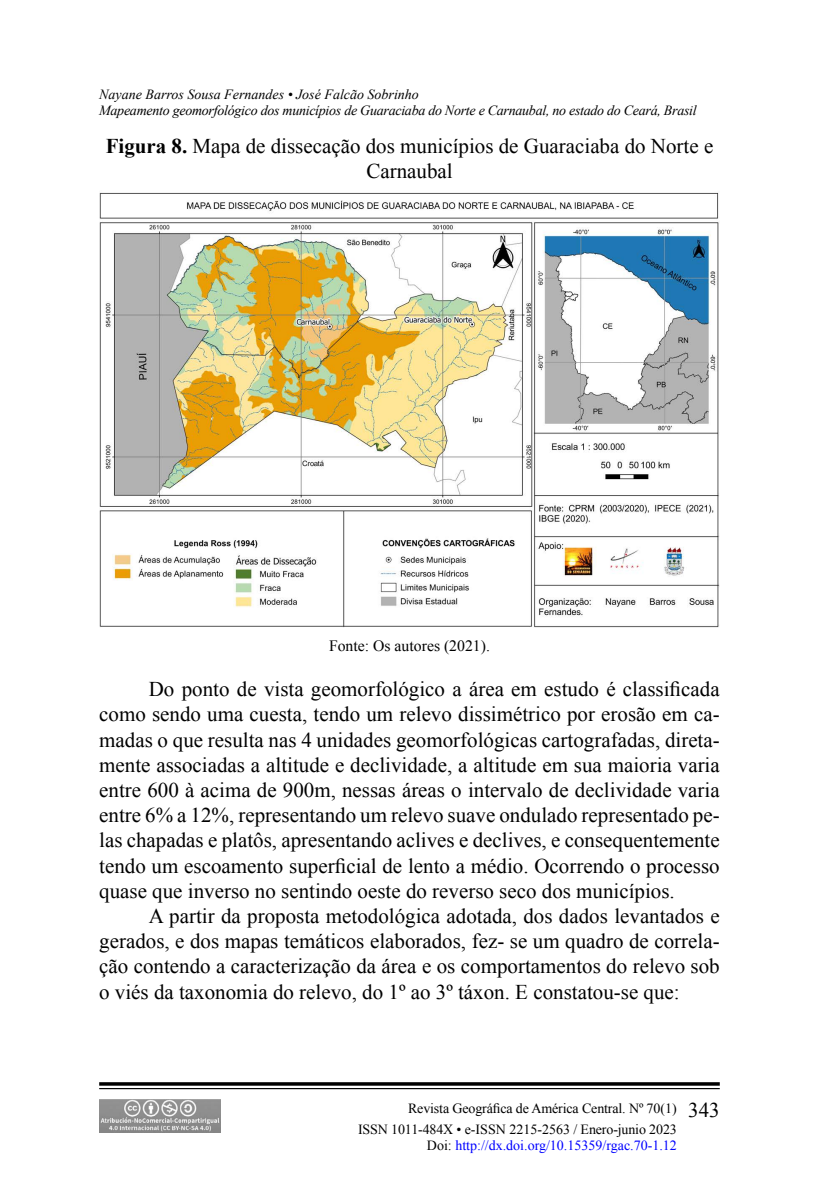
<style>
.page{position:relative;width:819px;height:1197px;background:#fff}
.page>*{position:absolute;margin:0;border:0;box-sizing:border-box;transform-origin:0 0}
.t1{font:21px/25.2px "Times New Roman";color:#000;text-align:justify}
.t2{font:15.75px "Times New Roman";color:#000}
.t3{font:italic 14px/16.8px "Times New Roman";letter-spacing:-.02em;color:#000}
.t4{font:14px/21px "Times New Roman";letter-spacing:-.01em;color:#000}
.t5{font:14px "Times New Roman";color:#00f}
.s1{font-weight:700}
.s2{font-size:21px}
.s3{color:#000}
</style>
<div class="page">
<svg style="left:99px;top:1082px;width:621px;height:4px"></svg>
<hr style="left:99px;top:1088px;width:621px;height:1px;background:#000">
<img style="left:99px;top:1099px;width:121px;height:34px">
<img style="left:99px;top:192px;width:621px;height:435px">
<p class="t3" style="left:99px;top:85px;width:599px">Nayane Barros Sousa Fernandes • José Falcão Sobrinho<br>Mapeamento geomorfológico dos municípios de Guaraciaba do Norte e Carnaubal, no estado do Ceará, Brasil</p>
<p class="t1" style="left:106px;top:133px;width:609px;text-align:center"><span class="s1">Figura 8.</span> Mapa de dissecação dos municípios de Guaraciaba do Norte e<br>Carnaubal</p>
<p class="t2" style="left:329px;top:635px;width:162px">Fonte: Os autores (2021).</p>
<p class="t1" style="left:99px;top:676px;width:622px;text-indent:50px">Do ponto de vista geomorfológico a área em estudo é classificada como sendo uma cuesta, tendo um relevo dissimétrico por erosão em ca&shy;madas o que resulta nas 4 unidades geomorfológicas cartografadas, direta&shy;mente associadas a altitude e declividade, a altitude em sua maioria varia entre 600 à acima de 900m, nessas áreas o intervalo de declividade varia entre 6% a 12%, representando um relevo suave ondulado representado pe&shy;las chapadas e platôs, apresentando aclives e declives, e consequentemente tendo um escoamento superficial de lento a médio. Ocorrendo o processo quase que inverso no sentindo oeste do reverso seco dos municípios.</p>
<p class="t1" style="left:99px;top:903px;width:622px;text-indent:50px">A partir da proposta metodológica adotada, dos dados levantados e gerados, e dos mapas temáticos elaborados, fez- se um quadro de correla&shy;ção contendo a caracterização da área e os comportamentos do relevo sob o viés da taxonomia do relevo, do 1º ao 3º táxon. E constatou-se que:</p>
<p class="t4" style="left:358px;top:1097px;width:363px;text-indent:50px">Revista Geográfica de América Central. Nº 70(1) <span class="s2">343<br></span>ISSN 1011-484X • e-ISSN 2215-2563 / Enero-junio 2023</p>
<p class="t5" style="left:427px;top:1136px;width:251px"><span class="s3">Doi:</span> http://dx.doi.org/10.15359/rgac.70-1.12</p>
</div>
